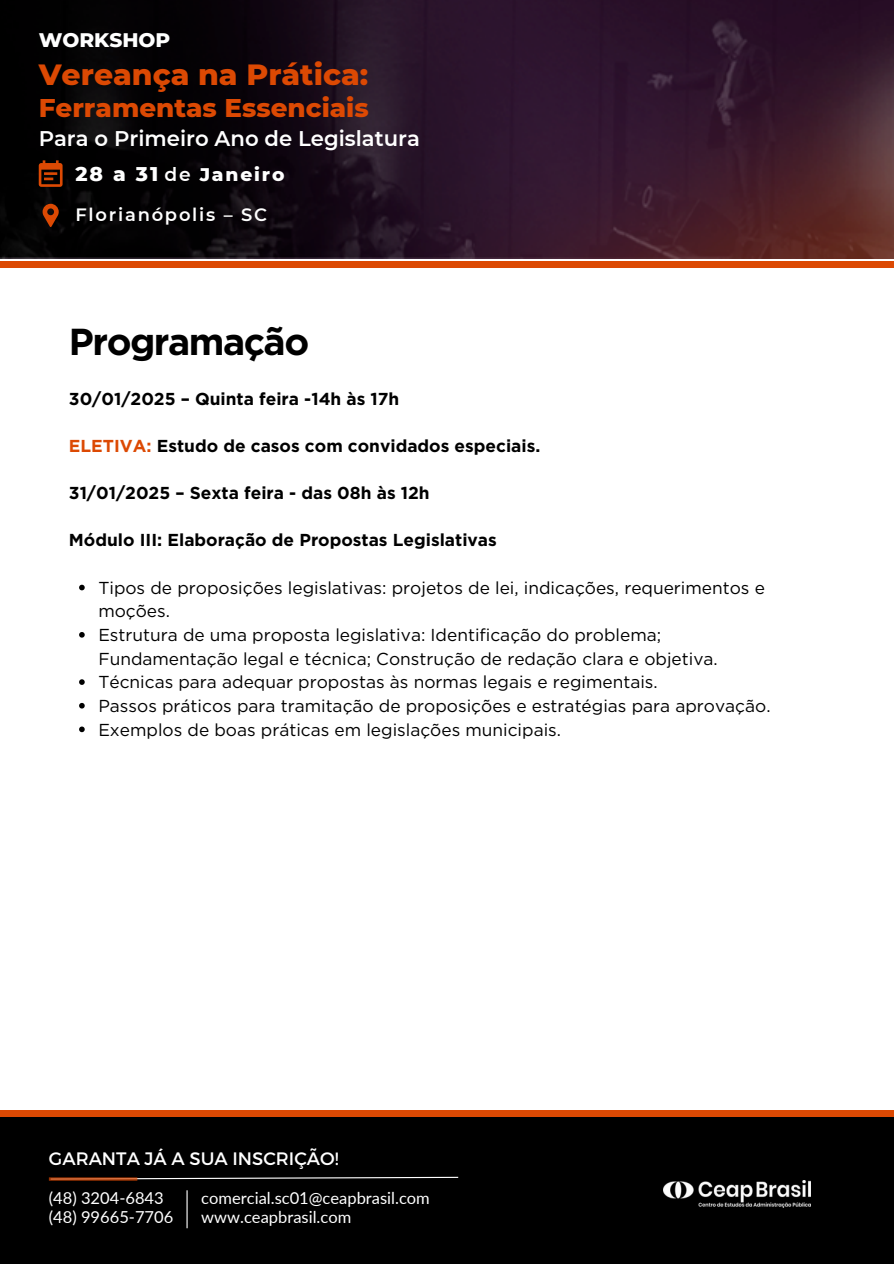
<style>
.page{position:relative;width:894px;height:1264px;background:#fff}
.page>*{position:absolute;margin:0;border:0;box-sizing:border-box;transform-origin:0 0}
.t1{font:700 37.5px "Gotham";letter-spacing:-.04em;color:#000}
.t2{font:800 29.85px "Montserrat";color:#dc4903}
.t3{font:800 26.25px "Montserrat";color:#dc4903}
.t4{font:600 21.15px "Montserrat";color:#fff}
.t5{font:800 20.1px "Montserrat";color:#fff}
.t6{font:800 18.6px "Montserrat";letter-spacing:.1em;color:#fff}
.t7{font:18px "Montserrat";color:#fff}
.t8{font:600 17.85px "Montserrat";letter-spacing:.1em;color:#fff}
.t9{font:17.25px/23.7px "Gotham";color:#000}
.t10{font:700 17.25px "Gotham";color:#000}
.t11{font:16.5px/19.2px "Lato";color:#fff}
.s1{font-size:20.25px}
.s2{font-weight:600}
.s3{color:#dc4903}
</style>
<div class="page">
<svg style="left:79px;top:584px;width:6px;height:6px"></svg>
<svg style="left:79px;top:632px;width:6px;height:5px"></svg>
<svg style="left:79px;top:679px;width:6px;height:6px"></svg>
<svg style="left:79px;top:703px;width:6px;height:5px"></svg>
<svg style="left:79px;top:726px;width:6px;height:6px"></svg>
<img style="left:0;top:0;width:893px;height:258px">
<div style="left:0;top:261px;width:893px;height:7px;background:#dc4903"></div>
<div style="left:0;top:1113px;width:893px;height:150px;background:#000"></div>
<div style="left:0;top:1109px;width:893px;height:7px;background:#dc4903"></div>
<img style="left:663px;top:1180px;width:147px;height:27px">
<svg style="left:137px;top:1176px;width:322px;height:4px"></svg>
<hr style="left:49px;top:1177px;width:88px;height:3px;background:#dc4903">
<hr style="left:186px;top:1190px;width:1px;height:38px;background:#fff">
<svg style="left:39px;top:160px;width:23px;height:27px"></svg>
<svg style="left:43px;top:204px;width:15px;height:23px"></svg>
<p class="t5" style="left:39px;top:28px;width:133px">WORKSHOP</p>
<p class="t2" style="left:39px;top:56px;width:331px">Vereança na Prática:</p>
<p class="t4" style="left:39px;top:126px;width:382px">Para o Primeiro Ano de Legislatura</p>
<p class="t3" style="left:39px;top:91px;width:331px">Ferramentas Essenciais</p>
<p class="t6" style="left:75px;top:163px;width:210px"><span class="s1">28 a 31</span> <span class="s2">de</span> Janeiro</p>
<p class="t8" style="left:75px;top:204px;width:193px">Florianópolis – SC</p>
<p class="t1" style="left:69px;top:319px;width:242px">Programação</p>
<p class="t10" style="left:69px;top:388px;width:332px">30/01/2025 – Quinta feira -14h às 17h</p>
<h4 class="t10" style="left:69px;top:435px;width:473px"><span class="s3">ELETIVA:</span> Estudo de casos com convidados especiais.</h4>
<h2 class="t10" style="left:69px;top:482px;width:362px">31/01/2025 – Sexta feira - das 08h às 12h</h2>
<h3 class="t10" style="left:69px;top:530px;width:429px">Módulo III: Elaboração de Propostas Legislativas</h3>
<h5 class="t9" style="left:98px;top:575px;width:668px">Tipos de proposições legislativas: projetos de lei, indicações, requerimentos e moções.</h5>
<p class="t9" style="left:98px;top:623px;width:620px">Estrutura de uma proposta legislativa: Identificação do problema;<br>Fundamentação legal e técnica; Construção de redação clara e objetiva.</p>
<h5 class="t9" style="left:98px;top:670px;width:560px">Técnicas para adequar propostas às normas legais e regimentais.</h5>
<p class="t9" style="left:98px;top:694px;width:673px">Passos práticos para tramitação de proposições e estratégias para aprovação.</p>
<p class="t9" style="left:98px;top:717px;width:464px">Exemplos de boas práticas em legislações municipais.</p>
<h1 class="t7" style="left:49px;top:1146px;width:291px">GARANTA JÁ A SUA INSCRIÇÃO!</h1>
<p class="t11" style="left:49px;top:1187px;width:126px">(48) 3204-6843 (48) 99665-7706</p>
<p class="t11" style="left:201px;top:1187px;width:230px">comercial.sc01@ceapbrasil.com www.ceapbrasil.com</p>
</div>
